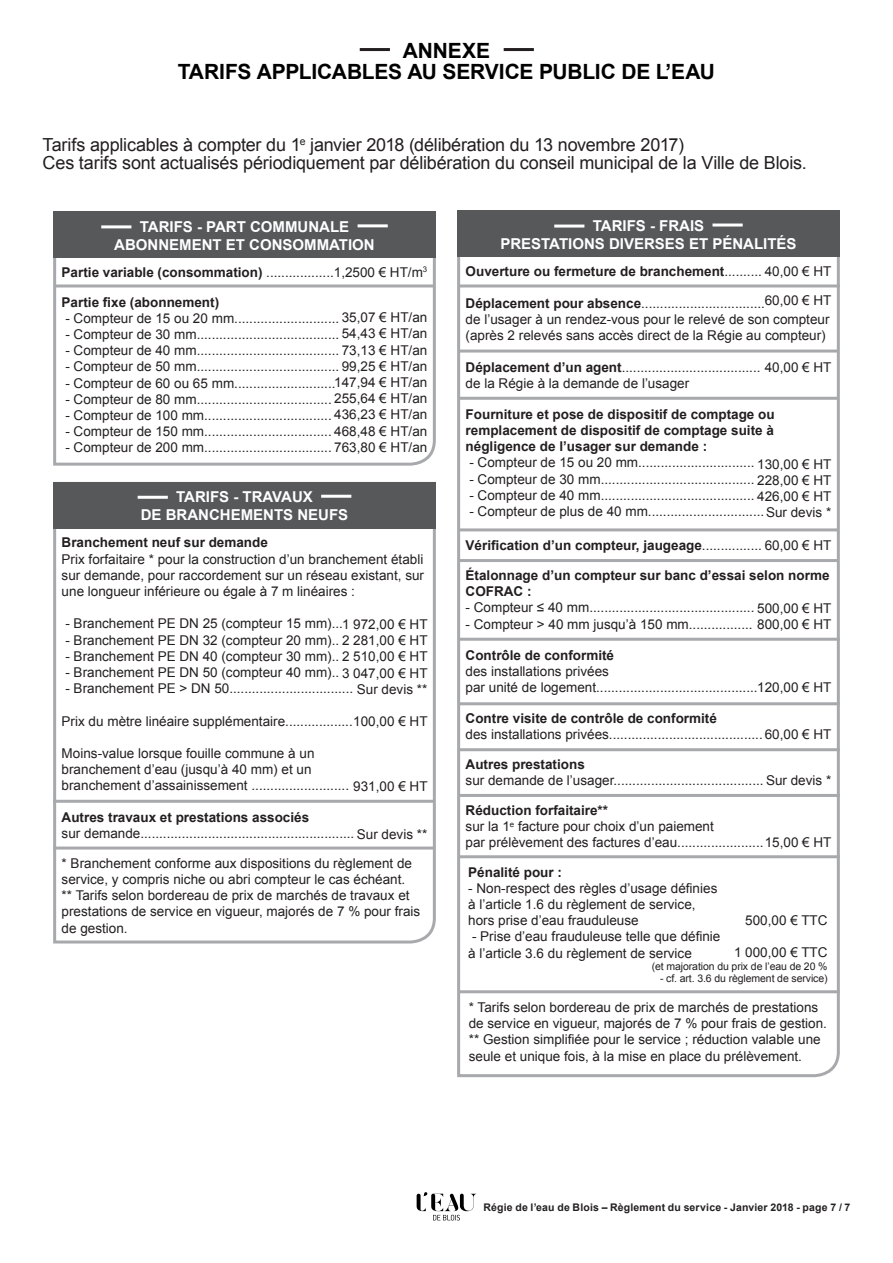
<style>
.page{position:relative;width:893px;height:1263px;background:#fff}
.page>*{position:absolute;margin:0;border:0;box-sizing:border-box;transform-origin:0 0}
.t1{font:700 21px/21px "Arial";letter-spacing:-.01em;color:#000;text-align:center}
.t2{font:18px/18px "Arial";letter-spacing:-.01em;color:#231f20}
.t3{font:700 15px/18px "Arial";color:#fff;text-align:center}
.t4{font:13.5px/16.2px "Arial";color:#231f20}
.t5{font:700 13.5px/16.2px "Arial";color:#231f20}
.t6{font:10.5px "Arial";letter-spacing:-.01em;color:#231f20}
.t7{font:700 10.5px "Arial";letter-spacing:.015em;color:#231f20}
.s1{font-weight:400}
.s2{font-weight:700}
</style>
<div class="page">
<svg style="left:417px;top:1192px;width:59px;height:28px"></svg>
<hr style="left:360px;top:48px;width:30px;height:3px;background:#231f20">
<hr style="left:504px;top:48px;width:30px;height:3px;background:#231f20">
<svg style="left:53px;top:258px;width:383px;height:208px"></svg>
<div style="left:53px;top:211px;width:383px;height:47px;background:#57585a"></div>
<hr style="left:101px;top:225px;width:30px;height:3px;background:#fff">
<hr style="left:358px;top:224px;width:30px;height:3px;background:#fff">
<hr style="left:55px;top:284px;width:379px;height:3px;background:#a8a9ad">
<svg style="left:457px;top:257px;width:383px;height:821px"></svg>
<div style="left:457px;top:210px;width:383px;height:47px;background:#57585a"></div>
<hr style="left:554px;top:225px;width:30px;height:3px;background:#fff">
<hr style="left:712px;top:223px;width:31px;height:3px;background:#fff">
<hr style="left:458px;top:284px;width:382px;height:3px;background:#a8a9ad">
<hr style="left:458px;top:350px;width:380px;height:3px;background:#a8a9ad">
<hr style="left:459px;top:397px;width:379px;height:3px;background:#a8a9ad">
<hr style="left:459px;top:528px;width:379px;height:3px;background:#a8a9ad">
<hr style="left:459px;top:559px;width:379px;height:3px;background:#a8a9ad">
<hr style="left:459px;top:638px;width:381px;height:3px;background:#a8a9ad">
<hr style="left:458px;top:702px;width:382px;height:3px;background:#a8a9ad">
<hr style="left:459px;top:748px;width:381px;height:3px;background:#a8a9ad">
<hr style="left:459px;top:794px;width:381px;height:3px;background:#a8a9ad">
<hr style="left:458px;top:855px;width:382px;height:3px;background:#a8a9ad">
<hr style="left:458px;top:990px;width:382px;height:3px;background:#a8a9ad">
<svg style="left:53px;top:528px;width:383px;height:416px"></svg>
<div style="left:53px;top:482px;width:383px;height:46px;background:#57585a"></div>
<hr style="left:138px;top:496px;width:30px;height:3px;background:#fff">
<hr style="left:321px;top:495px;width:30px;height:3px;background:#fff">
<hr style="left:53px;top:800px;width:381px;height:3px;background:#a8a9ad">
<hr style="left:53px;top:846px;width:381px;height:3px;background:#a8a9ad">
<h1 class="t1" style="left:178px;top:41px;width:539px">ANNEXE<br>TARIFS APPLICABLES AU SERVICE PUBLIC DE L’EAU</h1>
<h2 class="t2" style="left:43px;top:136px;width:766px">Tarifs applicables à compter du 1<sup>e</sup> janvier 2018 (délibération du 13 novembre 2017)<br>Ces tarifs sont actualisés périodiquement par délibération du conseil municipal de la Ville de Blois.</h2>
<p class="t3" style="left:114px;top:218px;width:262px">TARIFS - PART COMMUNALE<br>ABONNEMENT ET CONSOMMATION</p>
<p class="t5" style="left:62px;top:258px;width:367px;line-height:29.5px">Partie variable (consommation) <span class="s1">..................1,2500 € HT/m</span><sup>3<br></sup>Partie fixe (abonnement)</p>
<p class="t4" style="left:65px;top:310px;width:363px">- Compteur de 15 ou 20 mm............................ 35,07 € HT/an</p>
<p class="t4" style="left:65px;top:326px;width:363px">- Compteur de 30 mm...................................... 54,43 € HT/an</p>
<p class="t4" style="left:65px;top:342px;width:363px">- Compteur de 40 mm...................................... 73,13 € HT/an</p>
<p class="t4" style="left:65px;top:359px;width:363px">- Compteur de 50 mm...................................... 99,25 € HT/an</p>
<p class="t4" style="left:65px;top:375px;width:363px">- Compteur de 60 ou 65 mm...........................147,94 € HT/an</p>
<p class="t4" style="left:65px;top:391px;width:363px">- Compteur de 80 mm.................................... 255,64 € HT/an</p>
<p class="t4" style="left:65px;top:407px;width:363px">- Compteur de 100 mm.................................. 436,23 € HT/an</p>
<p class="t4" style="left:65px;top:423px;width:363px">- Compteur de 150 mm.................................. 468,48 € HT/an</p>
<p class="t4" style="left:65px;top:440px;width:363px">- Compteur de 200 mm.................................. 763,80 € HT/an</p>
<p class="t3" style="left:141px;top:488px;width:209px">TARIFS - TRAVAUX<br>DE BRANCHEMENTS NEUFS</p>
<p class="t5" style="left:62px;top:535px;width:208px">Branchement neuf sur demande</p>
<p class="t4" style="left:62px;top:551px;width:364px;text-align:justify">Prix forfaitaire * pour la construction d’un branchement établi sur demande, pour raccordement sur un réseau existant, sur une longueur inférieure ou égale à 7 m linéaires :</p>
<p class="t4" style="left:65px;top:616px;width:364px">- Branchement PE DN 25 (compteur 15 mm)...1 972,00 € HT</p>
<p class="t4" style="left:65px;top:632px;width:364px">- Branchement PE DN 32 (compteur 20 mm).. 2 281,00 € HT</p>
<p class="t4" style="left:65px;top:648px;width:364px">- Branchement PE DN 40 (compteur 30 mm).. 2 510,00 € HT</p>
<p class="t4" style="left:65px;top:664px;width:364px">- Branchement PE DN 50 (compteur 40 mm).. 3 047,00 € HT</p>
<p class="t4" style="left:65px;top:680px;width:363px">- Branchement PE &gt; DN 50................................. Sur devis **</p>
<p class="t4" style="left:62px;top:713px;width:367px">Prix du mètre linéaire supplémentaire..................100,00 € HT</p>
<p class="t4" style="left:62px;top:745px;width:367px">Moins-value lorsque fouille commune à un<br>branchement d’eau (jusqu’à 40 mm) et un<br>branchement d’assainissement .......................... 931,00 € HT</p>
<p class="t5" style="left:62px;top:809px;width:249px">Autres travaux et prestations associés</p>
<p class="t4" style="left:62px;top:825px;width:367px">sur demande......................................................... Sur devis **</p>
<p class="t4" style="left:62px;top:855px;width:360px">* Branchement conforme aux dispositions du règlement de service, y compris niche ou abri compteur le cas échéant.<br>** Tarifs selon bordereau de prix de marchés de travaux et prestations de service en vigueur, majorés de 7 % pour frais de gestion.</p>
<p class="t3" style="left:500px;top:217px;width:298px">TARIFS - FRAIS<br>PRESTATIONS DIVERSES ET PÉNALITÉS</p>
<p class="t5" style="left:466px;top:264px;width:367px">Ouverture ou fermeture de branchement<span class="s1">.......... 40,00 € HT</span></p>
<p class="t4" style="left:466px;top:295px;width:365px"><span class="s2">Déplacement pour absence</span>.................................<br>de l’usager à un rendez-vous pour le relevé de son compteur (après 2 relevés sans accès direct de la Régie au compteur)</p>
<p class="t4" style="left:765px;top:293px;width:68px">60,00 € HT</p>
<p class="t4" style="left:466px;top:359px;width:367px"><span class="s2">Déplacement d’un agent</span>..................................... 40,00 € HT de la Régie à la demande de l’usager</p>
<p class="t5" style="left:466px;top:406px;width:311px;text-align:justify">Fourniture et pose de dispositif de comptage ou remplacement de dispositif de comptage suite à négligence de l’usager sur demande :</p>
<p class="t4" style="left:469px;top:455px;width:364px">- Compteur de 15 ou 20 mm............................... 130,00 € HT</p>
<p class="t4" style="left:469px;top:471px;width:364px">- Compteur de 30 mm......................................... 228,00 € HT</p>
<p class="t4" style="left:469px;top:487px;width:364px">- Compteur de 40 mm......................................... 426,00 € HT</p>
<p class="t4" style="left:469px;top:503px;width:363px">- Compteur de plus de 40 mm...............................Sur devis *</p>
<p class="t5" style="left:466px;top:531px;width:367px;line-height:29.7px">Vérification d’un compteur, jaugeage<span class="s1">................ 60,00 € HT<br></span>Étalonnage d’un compteur sur banc d’essai selon norme</p>
<p class="t5" style="left:466px;top:584px;width:67px">COFRAC :</p>
<p class="t4" style="left:466px;top:600px;width:367px">- Compteur ≤ 40 mm............................................ 500,00 € HT</p>
<p class="t4" style="left:466px;top:616px;width:367px">- Compteur &gt; 40 mm jusqu’à 150 mm................. 800,00 € HT</p>
<p class="t5" style="left:466px;top:647px;width:150px">Contrôle de conformité</p>
<p class="t4" style="left:466px;top:663px;width:367px">des installations privées<br>par unité de logement...........................................120,00 € HT</p>
<p class="t5" style="left:466px;top:710px;width:253px">Contre visite de contrôle de conformité</p>
<p class="t4" style="left:466px;top:726px;width:367px">des installations privées......................................... 60,00 € HT</p>
<p class="t5" style="left:466px;top:757px;width:121px">Autres prestations</p>
<p class="t4" style="left:466px;top:773px;width:367px">sur demande de l’usager........................................ Sur devis *</p>
<p class="t4" style="left:466px;top:802px;width:367px"><span class="s2">Réduction forfaitaire**<br></span>sur la 1<sup>e</sup> facture pour choix d’un paiement<br>par prélèvement des factures d’eau.......................15,00 € HT</p>
<p class="t5" style="left:468px;top:864px;width:95px">Pénalité pour :</p>
<p class="t4" style="left:468px;top:880px;width:251px">- Non-respect des règles d’usage définies à l’article 1.6 du règlement de service, hors prise d’eau frauduleuse</p>
<p class="t4" style="left:468px;top:929px;width:254px">- Prise d’eau frauduleuse telle que définie à l’article 3.6 du règlement de service</p>
<p class="t4" style="left:745px;top:912px;width:84px">500,00 € TTC</p>
<p class="t4" style="left:734px;top:944px;width:95px">1 000,00 € TTC</p>
<p class="t6" style="left:652px;top:959px;width:177px">(et majoration du prix de l’eau de 20 %</p>
<p class="t6" style="left:660px;top:972px;width:169px">- cf. art. 3.6 du règlement de service)</p>
<p class="t4" style="left:469px;top:999px;width:360px">* Tarifs selon bordereau de prix de marchés de prestations de service en vigueur, majorés de 7 % pour frais de gestion. ** Gestion simplifiée pour le service ; réduction valable une seule et unique fois, à la mise en place du prélèvement.</p>
<p class="t7" style="left:483px;top:1200px;width:368px">Régie de l’eau de Blois – Règlement du service - Janvier 2018 - page 7 / 7</p>
</div>
